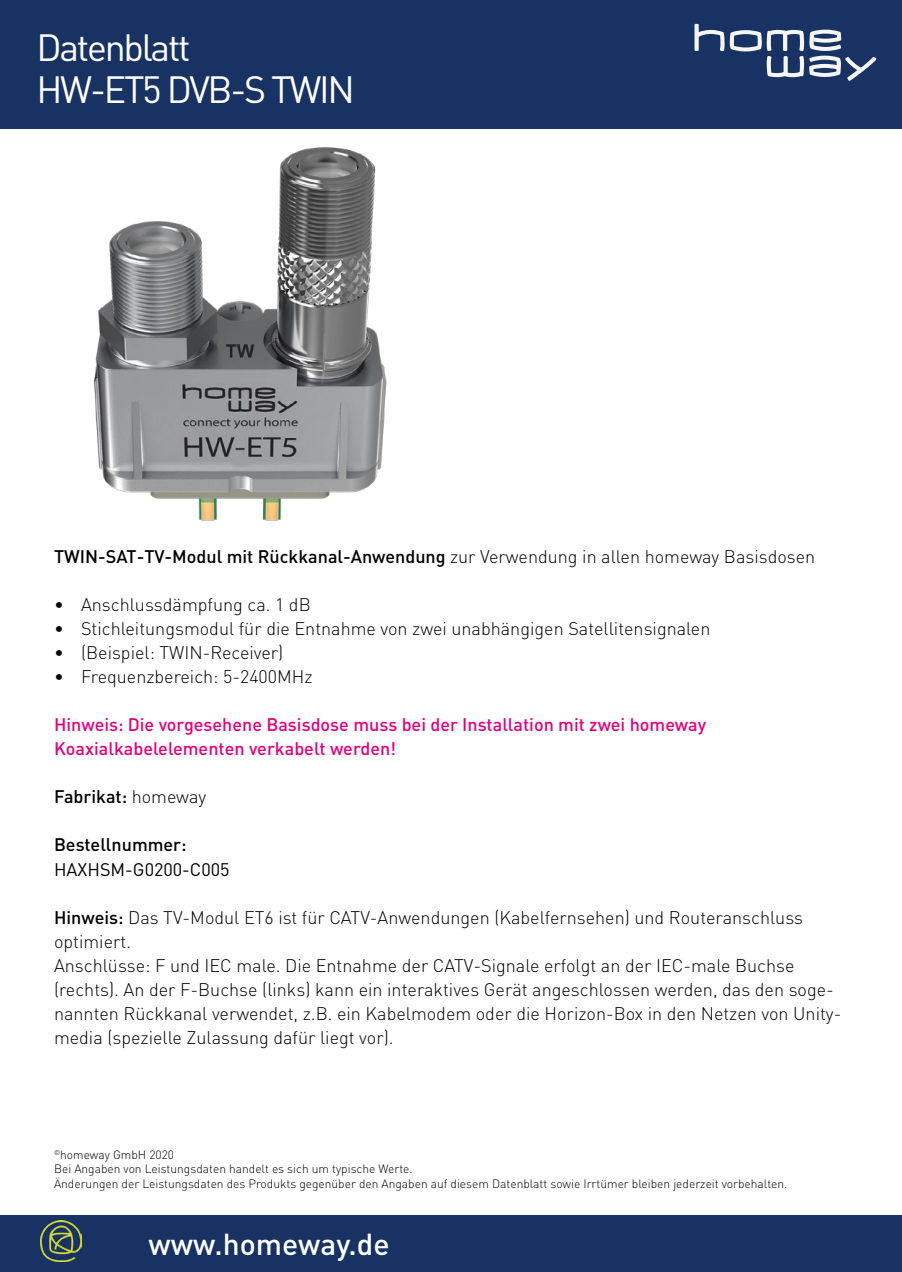
<style>
.page{position:relative;width:902px;height:1272px;background:#fff}
.page>*{position:absolute;margin:0;border:0;box-sizing:border-box;transform-origin:0 0}
.t1{font:37.5px/42px "DIN";letter-spacing:-.06em;color:#fff}
.t2{font:500 30px "DIN";color:#fff}
.t3{font:300 18px/24px "DIN";color:#000}
.t4{font:500 18px "DIN";color:#000}
.t5{font:500 18px/24px "DIN";color:#e6007d}
.t6{font:18px "DIN";color:#000}
.t7{font:300 12px/14.4px "DIN";color:#000}
.s1{font-weight:300}
.s2{font-weight:500}
</style>
<div class="page">
<div style="left:0;top:0;width:901px;height:128px;background:#183264"></div>
<div style="left:0;top:1215px;width:901px;height:56px;background:#183264"></div>
<svg style="left:694px;top:24px;width:182px;height:57px"></svg>
<img style="left:41px;top:1220px;width:41px;height:41px">
<img style="left:93px;top:147px;width:294px;height:374px">
<h1 class="t1" style="left:36px;top:26px;width:320px">Datenblatt<br>HW-ET5 DVB-S TWIN</h1>
<p class="t4" style="left:54px;top:545px;width:762px">TWIN-SAT-TV-Modul mit Rückkanal-Anwendung <span class="s1">zur Verwendung in allen homeway Basisdosen</span></p>
<p class="t3" style="left:54px;top:592px;width:258px">• Anschlussdämpfung ca. 1 dB</p>
<p class="t3" style="left:54px;top:616px;width:657px">• Stichleitungsmodul für die Entnahme von zwei unabhängigen Satellitensignalen</p>
<p class="t3" style="left:54px;top:640px;width:231px">• (Beispiel: TWIN-Receiver)</p>
<p class="t3" style="left:54px;top:664px;width:260px">• Frequenzbereich: 5-2400MHz</p>
<p class="t5" style="left:54px;top:711px;width:653px">Hinweis: Die vorgesehene Basisdose muss bei der Installation mit zwei homeway<br>Koaxialkabelelementen verkabelt werden!</p>
<p class="t4" style="left:54px;top:785px;width:154px">Fabrikat: <span class="s1">homeway</span></p>
<p class="t4" style="left:54px;top:833px;width:134px">Bestellnummer:</p>
<p class="t6" style="left:54px;top:858px;width:177px">HAXHSM-G0200-C005</p>
<p class="t3" style="left:54px;top:905px;width:788px"><span class="s2">Hinweis:</span> Das TV-Modul ET6 ist für CATV-Anwendungen (Kabelfernsehen) und Routeranschluss optimiert.<br>Anschlüsse: F und IEC male. Die Entnahme der CATV-Signale erfolgt an der IEC-male Buchse (rechts). An der F-Buchse (links) kann ein interaktives Gerät angeschlossen werden, das den soge&shy;nannten Rückkanal verwendet, z.B. ein Kabelmodem oder die Horizon-Box in den Netzen von Unity&shy;media (spezielle Zulassung dafür liegt vor).</p>
<p class="t7" style="left:54px;top:1147px;width:734px"><sup>©</sup>homeway GmbH 2020<br>Bei Angaben von Leistungsdaten handelt es sich um typische Werte.<br>Änderungen der Leistungsdaten des Produkts gegenüber den Angaben auf diesem Datenblatt sowie Irrtümer bleiben jederzeit vorbehalten.</p>
<h2 class="t2" style="left:148px;top:1225px;width:243px">www.homeway.de</h2>
</div>
